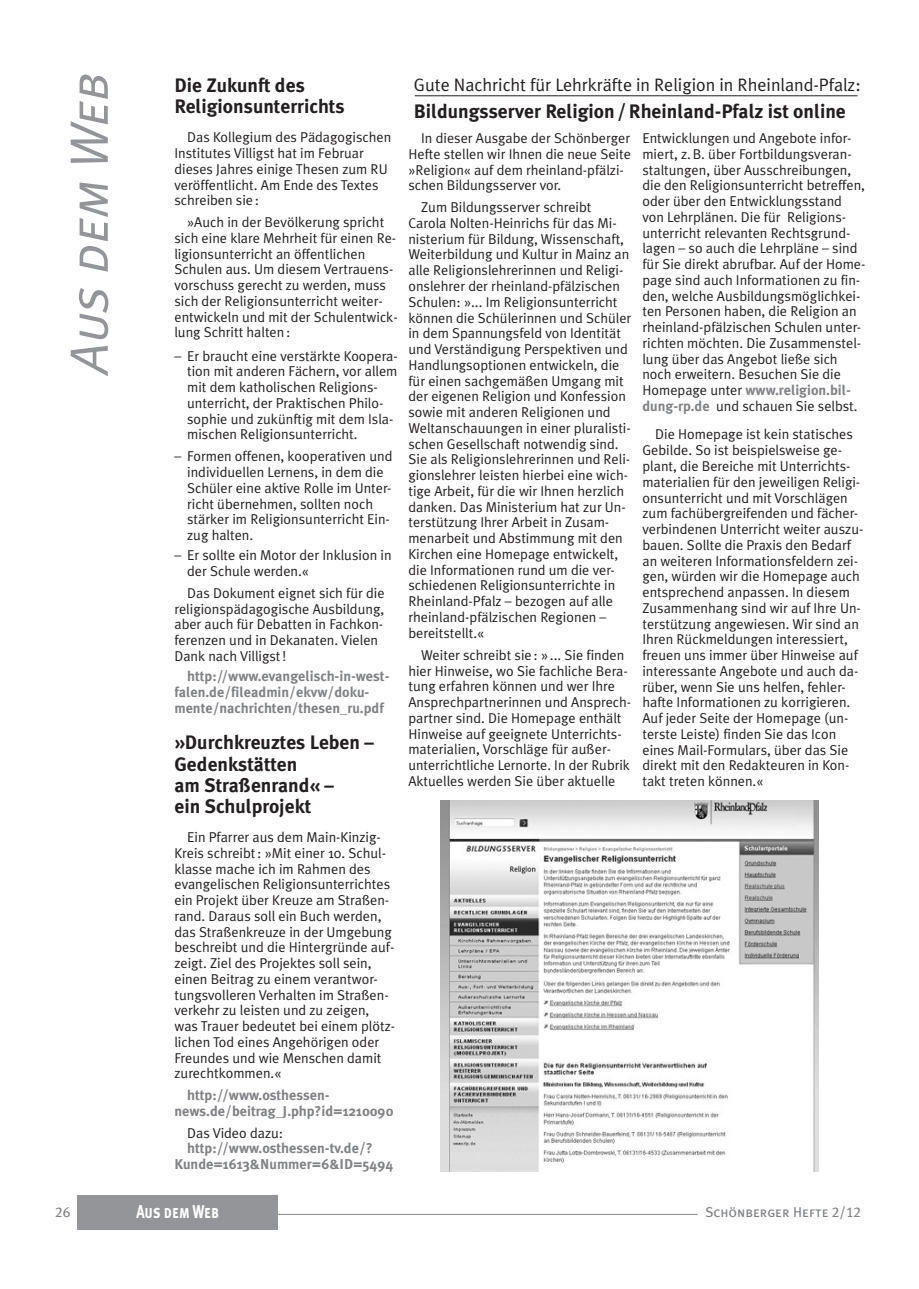
<style>
.page{position:relative;width:919px;height:1289px;background:#fff}
.page>*{position:absolute;margin:0;border:0;box-sizing:border-box;transform-origin:0 0}
.t1{font:italic 54px "Meta Plus Normal Caps";letter-spacing:-.005em;color:#939598}
.t2{font:700 19.5px/21.3px "Meta Plus";color:#231f20}
.t3{font:18.6px "Meta Plus Bold Caps";color:#fff;scale:.77 1}
.t4{font:18px "Meta Plus Normal";color:#231f20}
.t5{font:14.25px/15.8px "Meta Plus Normal";color:#231f20}
.t6{font:700 14.25px/15.8px "Meta Plus";color:#808285}
.t7{font:14.25px "Meta Plus Book Caps";color:#808285}
.s1{font-family:"Meta Plus Normal";font-weight:400;color:#231f20}
.s2{font-family:"Meta Plus";font-weight:700;color:#808285}
</style>
<div class="page">
<hr style="left:414px;top:95px;width:443px;height:1px;background:#231f20">
<img style="left:440px;top:800px;width:378px;height:371px">
<div style="left:77px;top:1195px;width:201px;height:34px;background:#939598"></div>
<hr style="left:272px;top:1213px;width:425px;height:1px;background:#939598">
<h1 class="t1" style="left:58px;top:374px;width:303px;rotate:-90deg">Aus dem Web</h1>
<p class="t4" style="left:414px;top:74px;width:448px">Gute Nachricht für Lehrkräfte in Religion in Rheinland-Pfalz:</p>
<h2 class="t2" style="left:174px;top:75px;width:172px">Die Zukunft des<br>Religionsunterrichts</h2>
<p class="t5" style="left:174px;top:129px;width:218px;text-indent:13px">Das Kollegium des Pädagogischen<br>Institutes Villigst hat im Februar dieses Jahres einige Thesen zum RU veröffentlicht. Am Ende des Textes schreiben sie:</p>
<p class="t5" style="left:174px;top:214px;width:225px;text-indent:13px">»Auch in der Bevölkerung spricht sich eine klare Mehrheit für einen Re&shy;ligionsunterricht an öffentlichen Schulen aus. Um diesem Vertrauens&shy;vorschuss gerecht zu werden, muss sich der Religionsunterricht weiter&shy;entwickeln und mit der Schulentwick&shy;lung Schritt halten:</p>
<p class="t5" style="left:187px;top:348px;width:212px;text-indent:-13px">– Er braucht eine verstärkte Koopera&shy;tion mit anderen Fächern, vor allem mit dem katholischen Religions&shy;unterricht, der Praktischen Philo&shy;sophie und zukünftig mit dem Isla&shy;mischen Religionsunterricht.</p>
<p class="t5" style="left:187px;top:448px;width:207px;text-indent:-13px">– Formen offenen, kooperativen und individuellen Lernens, in dem die<br>Schüler eine aktive Rolle im Unter&shy;richt übernehmen, sollten noch stärker im Religionsunterricht Ein&shy;zug halten.</p>
<p class="t5" style="left:187px;top:547px;width:206px;text-indent:-13px">– Er sollte ein Motor der Inklusion in der Schule werden.«</p>
<p class="t5" style="left:174px;top:585px;width:212px;text-indent:13px">Das Dokument eignet sich für die religionspädagogische Ausbildung, aber auch für Debatten in Fachkon&shy;ferenzen und in Dekanaten. Vielen<br>Dank nach Villigst!</p>
<p class="t6" style="left:174px;top:668px;width:216px;text-indent:13px">http://www.evangelisch-in-west&shy;falen.de/fileadmin/ekvw/doku&shy;mente/nachrichten/thesen_ru.pdf</p>
<h2 class="t2" style="left:174px;top:731px;width:201px">»Durchkreuztes Leben –<br>Gedenkstätten<br>am Straßenrand« –<br>ein Schulprojekt</h2>
<p class="t5" style="left:174px;top:829px;width:222px;text-indent:13px">Ein Pfarrer aus dem Main-Kinzig-Kreis schreibt: »Mit einer 10. Schul&shy;klasse mache ich im Rahmen des evangelischen Religionsunterrichtes ein Projekt über Kreuze am Straßen&shy;rand. Daraus soll ein Buch werden, das Straßenkreuze in der Umgebung beschreibt und die Hintergründe auf&shy;zeigt. Ziel des Projektes soll sein, einen Beitrag zu einem verantwor&shy;tungsvolleren Verhalten im Straßen&shy;verkehr zu leisten und zu zeigen, was Trauer bedeutet bei einem plötz&shy;lichen Tod eines Angehörigen oder Freundes und wie Menschen damit zurechtkommen.«</p>
<p class="t6" style="left:174px;top:1087px;width:220px;text-indent:13px">http://www.osthessen&shy;news.de/beitrag_J.php?id=1210090</p>
<p class="t5" style="left:187px;top:1124px;width:98px">Das Video dazu:</p>
<p class="t6" style="left:174px;top:1140px;width:220px;text-align:center">http://www.osthessen-tv.de/?<br>Kunde=1613&amp;Nummer=6&amp;ID=5494</p>
<h2 class="t2" style="left:414px;top:100px;width:433px">Bildungsserver Religion/Rheinland-Pfalz ist online</h2>
<p class="t5" style="left:642px;top:130px;width:224px">Entwicklungen und Angebote infor&shy;miert, z.B. über Fortbildungsveran&shy;staltungen, über Ausschreibungen, die den Religionsunterricht betreffen, oder über den Entwicklungsstand von Lehrplänen. Die für Religions&shy;unterricht relevanten Rechtsgrund&shy;lagen – so auch die Lehrpläne – sind für Sie direkt abrufbar. Auf der Home&shy;page sind auch Informationen zu fin&shy;den, welche Ausbildungsmöglichkei&shy;ten Personen haben, die Religion an rheinland-pfälzischen Schulen unter&shy;richten möchten. Die Zusammenstel&shy;lung über das Angebot ließe sich noch erweitern. Besuchen Sie die</p>
<p class="t6" style="left:642px;top:382px;width:210px"><span class="s1">Homepage unter</span> www.religion.bil-</p>
<p class="t5" style="left:642px;top:398px;width:217px"><span class="s2">dung-rp.de</span> und schauen Sie selbst.</p>
<p class="t5" style="left:408px;top:130px;width:224px;text-indent:13px">In dieser Ausgabe der Schönberger Hefte stellen wir Ihnen die neue Seite »Religion« auf dem rheinland-pfälzi&shy;schen Bildungsserver vor.</p>
<p class="t5" style="left:408px;top:199px;width:224px;text-indent:13px">Zum Bildungsserver schreibt Carola Nolten-Heinrichs für das Mi&shy;nisterium für Bildung, Wissenschaft, Weiterbildung und Kultur in Mainz an alle Religionslehrerinnen und Religi&shy;onslehrer der rheinland-pfälzischen Schulen: »... Im Religionsunterricht können die Schülerinnen und Schüler in dem Spannungsfeld von Identität und Verständigung Perspektiven und Handlungsoptionen entwickeln, die für einen sachgemäßen Umgang mit der eigenen Religion und Konfession sowie mit anderen Religionen und Weltanschauungen in einer pluralisti&shy;schen Gesellschaft notwendig sind.<br>Sie als Religionslehrerinnen und Reli&shy;gionslehrer leisten hierbei eine wich&shy;tige Arbeit, für die wir Ihnen herzlich danken. Das Ministerium hat zur Un&shy;terstützung Ihrer Arbeit in Zusam&shy;menarbeit und Abstimmung mit den Kirchen eine Homepage entwickelt, die Informationen rund um die ver&shy;schiedenen Religionsunterrichte in Rheinland-Pfalz – bezogen auf alle rheinland-pfälzischen Regionen – bereitstellt.«</p>
<p class="t5" style="left:408px;top:647px;width:224px;text-indent:13px">Weiter schreibt sie: »... Sie finden hier Hinweise, wo Sie fachliche Bera&shy;tung erfahren können und wer Ihre Ansprechpartnerinnen und Ansprech&shy;partner sind. Die Homepage enthält Hinweise auf geeignete Unterrichts&shy;materialien, Vorschläge für außer&shy;unterrichtliche Lernorte. In der Rubrik Aktuelles werden Sie über aktuelle</p>
<p class="t5" style="left:642px;top:426px;width:222px;text-indent:13px">Die Homepage ist kein statisches Gebilde. So ist beispielsweise ge&shy;plant, die Bereiche mit Unterrichts&shy;materialien für den jeweiligen Religi&shy;onsunterricht und mit Vorschlägen zum fachübergreifenden und fächer&shy;verbindenen Unterricht weiter auszu&shy;bauen. Sollte die Praxis den Bedarf an weiteren Informationsfeldern zei&shy;gen, würden wir die Homepage auch entsprechend anpassen. In diesem Zusammenhang sind wir auf Ihre Un&shy;terstützung angewiesen. Wir sind an Ihren Rückmeldungen interessiert, freuen uns immer über Hinweise auf interessante Angebote und auch da&shy;rüber, wenn Sie uns helfen, fehler&shy;hafte Informationen zu korrigieren.<br>Auf jeder Seite der Homepage (un&shy;terste Leiste) finden Sie das Icon eines Mail-Formulars, über das Sie direkt mit den Redakteuren in Kon&shy;takt treten können.«</p>
<p class="t7" style="left:55px;top:1203px;width:17px">26</p>
<h3 class="t3" style="left:136px;top:1200px;width:109px">Aus dem Web</h3>
<p class="t7" style="left:705px;top:1203px;width:157px">Schönberger Hefte 2/12</p>
</div>
